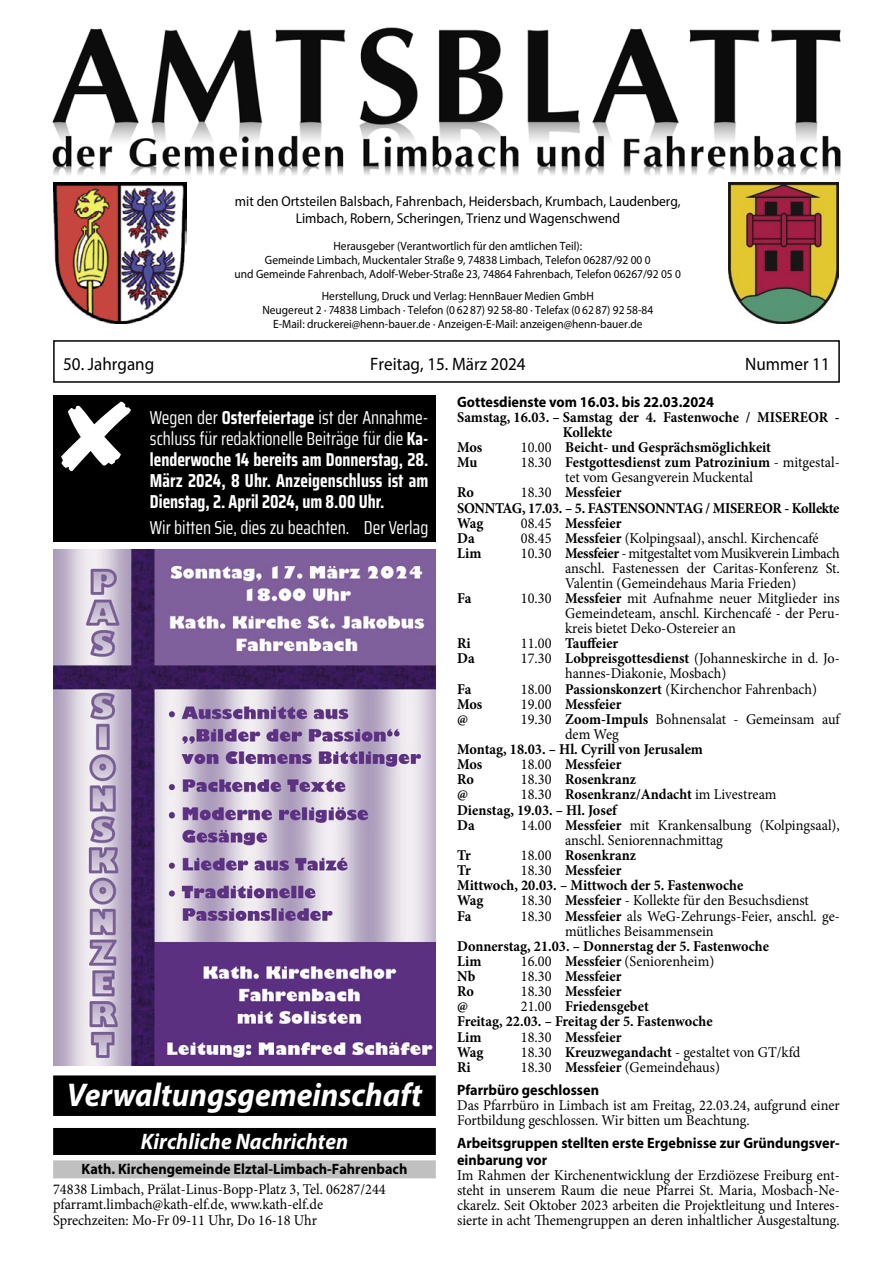
<style>
.page{position:relative;width:893px;height:1263px;background:#fff}
.page>*{position:absolute;margin:0;border:0;box-sizing:border-box;transform-origin:0 0}
.t1{font:italic 700 33px "Myriad Pro";color:#fff;scale:.95 1}
.t2{font:italic 700 22.5px "Myriad Pro";color:#fff;scale:.95 1}
.t3{font:700 18.75px/21px "Saira Condensed";letter-spacing:.005em;color:#fff;text-align:justify;scale:.95 1}
.t4{font:18.75px "Saira Condensed";color:#fff;scale:.95 1}
.t5{font:18px "Myriad Pro";color:#000;scale:.95 1}
.t6{font:15px/15px "Minion Pro";color:#000;scale:.95 1}
.t7{font:700 15px/15.1px "Minion Pro";letter-spacing:-.005em;color:#000;scale:.95 1}
.t8{font:700 15px/16.5px "Myriad Pro";color:#000;scale:.95 1}
.t9{font:14.25px/17px "Myriad Pro";color:#000;text-align:center;scale:.95 1}
.t10{font:12px/14px "Myriad Pro";color:#000;text-align:center;scale:.95 1}
.s1{font-weight:400}
.s2{font-weight:700}
</style>
<div class="page">
<img style="left:52px;top:27px;width:789px;height:156px">
<div style="left:53px;top:340px;width:787px;height:43px;border:2px solid #000"></div>
<img style="left:54px;top:183px;width:132px;height:140px">
<img style="left:728px;top:183px;width:110px;height:140px">
<div style="left:53px;top:1075px;width:383px;height:41px;background:#000"></div>
<div style="left:53px;top:1128px;width:383px;height:27px;background:#000"></div>
<div style="left:53px;top:1160px;width:383px;height:18px;background:#c0c0c0"></div>
<div style="left:53px;top:395px;width:383px;height:147px;background:#000"></div>
<svg style="left:61px;top:401px;width:70px;height:70px"></svg>
<img style="left:53px;top:550px;width:383px;height:516px">
<p class="t9" style="left:235px;top:193px;width:471px">mit den Ortsteilen Balsbach, Fahrenbach, Heidersbach, Krumbach, Laudenberg,<br>Limbach, Robern, Scheringen, Trienz und Wagenschwend</p>
<p class="t10" style="left:235px;top:239px;width:471px">Herausgeber (Verantwortlich für den amtlichen Teil):<br>Gemeinde Limbach, Muckentaler Straße 9, 74838 Limbach, Telefon 06287/92 00 0<br>und Gemeinde Fahrenbach, Adolf-Weber-Straße 23, 74864 Fahrenbach, Telefon 06267/92 05 0</p>
<p class="t10" style="left:262px;top:289px;width:413px">Herstellung, Druck und Verlag: HennBauer Medien GmbH<br>Neugereut 2 · 74838 Limbach · Telefon (0 62 87) 92 58-80 · Telefax (0 62 87) 92 58-84<br>E-Mail: druckerei@henn-bauer.de · Anzeigen-E-Mail: anzeigen@henn-bauer.de</p>
<p class="t5" style="left:63px;top:353px;width:98px">50. Jahrgang</p>
<p class="t5" style="left:370px;top:353px;width:165px">Freitag, 15. März 2024</p>
<p class="t5" style="left:745px;top:353px;width:90px">Nummer 11</p>
<p class="t3" style="left:150px;top:407px;width:295px"><span class="s1">Wegen der</span> Osterfeiertage <span class="s1">ist der Annahme&shy;schluss für redaktionelle Beiträge für die</span> Ka&shy;lenderwoche 14 bereits am Donnerstag, 28.<br>März 2024, 8 Uhr. Anzeigenschluss ist am Dienstag, 2. April 2024, um 8.00 Uhr.</p>
<p class="t4" style="left:150px;top:514px;width:295px">Wir bitten Sie, dies zu beachten. Der Verlag</p>
<h1 class="t1" style="left:67px;top:1073px;width:375px">Verwaltungsgemeinschaft</h1>
<h2 class="t2" style="left:141px;top:1126px;width:220px">Kirchliche Nachrichten</h2>
<p class="t8" style="left:82px;top:1160px;width:344px">Kath. Kirchengemeinde Elztal-Limbach-Fahrenbach</p>
<p class="t6" style="left:53px;top:1181px;width:352px;line-height:15.6px">74838 Limbach, Prälat-Linus-Bopp-Platz 3, Tel. 06287/244 pfarramt.limbach@kath-elf.de, www.kath-elf.de<br>Sprechzeiten: Mo-Fr 09-11 Uhr, Do 16-18 Uhr</p>
<p class="t8" style="left:457px;top:393px;width:272px">Gottesdienste vom 16.03. bis 22.03.2024</p>
<p class="t7" style="left:457px;top:409px;width:404px">Samstag, 16.03. – Samstag der 4. Fastenwoche / MISEREOR -</p>
<p class="t7" style="left:563px;top:424px;width:54px">Kollekte</p>
<p class="t7" style="left:457px;top:439px;width:28px">Mos</p>
<p class="t7" style="left:521px;top:439px;width:265px"><span class="s1">10.00</span> Beicht- und Gesprächsmöglichkeit</p>
<p class="t7" style="left:457px;top:455px;width:23px">Mu</p>
<p class="t6" style="left:565px;top:455px;width:291px;text-indent:-44px">18.30 <span class="s2">Festgottesdienst zum Patrozinium</span> - mitgestal&shy;tet vom Gesangverein Muckental</p>
<p class="t7" style="left:457px;top:485px;width:19px">Ro</p>
<p class="t7" style="left:457px;top:485px;width:404px;text-indent:64px"><span class="s1">18.30</span> Messfeier<br>SONNTAG, 17.03. – 5. FASTENSONNTAG / MISEREOR - Kollekte<br>Wag</p>
<p class="t7" style="left:521px;top:515px;width:107px"><span class="s1">08.45</span> Messfeier</p>
<p class="t7" style="left:457px;top:530px;width:20px">Da</p>
<p class="t6" style="left:521px;top:531px;width:315px">08.45 <span class="s2">Messfeier</span> (Kolpingsaal), anschl. Kirchencafé</p>
<p class="t7" style="left:457px;top:545px;width:27px">Lim</p>
<p class="t6" style="left:565px;top:546px;width:291px;text-align:justify;text-indent:-44px">10.30 <span class="s2">Messfeier</span> - mitgestaltet vom Musikverein Limbach anschl. Fastenessen der Caritas-Konferenz St.<br>Valentin (Gemeindehaus Maria Frieden)</p>
<p class="t7" style="left:457px;top:590px;width:17px">Fa</p>
<p class="t6" style="left:565px;top:591px;width:291px;text-align:justify;text-indent:-44px">10.30 <span class="s2">Messfeier</span> mit Aufnahme neuer Mitglieder ins Gemeindeteam, anschl. Kirchencafé - der Peru&shy;kreis bietet Deko-Ostereier an</p>
<p class="t7" style="left:457px;top:636px;width:16px">Ri</p>
<p class="t7" style="left:521px;top:636px;width:104px"><span class="s1">11.00</span> Tauffeier</p>
<p class="t7" style="left:457px;top:651px;width:20px">Da</p>
<p class="t6" style="left:565px;top:651px;width:291px;text-indent:-44px">17.30 <span class="s2">Lobpreisgottesdienst</span> (Johanneskirche in d. Jo&shy;hannes-Diakonie, Mosbach)</p>
<p class="t7" style="left:457px;top:681px;width:17px">Fa</p>
<p class="t6" style="left:521px;top:681px;width:313px">18.00 <span class="s2">Passionskonzert</span> (Kirchenchor Fahrenbach)</p>
<p class="t7" style="left:457px;top:696px;width:28px">Mos</p>
<p class="t7" style="left:521px;top:696px;width:107px"><span class="s1">19.00</span> Messfeier</p>
<p class="t7" style="left:457px;top:711px;width:13px">@</p>
<p class="t6" style="left:565px;top:712px;width:291px;text-indent:-44px">19.30 <span class="s2">Zoom-Impuls</span> Bohnensalat - Gemeinsam auf dem Weg</p>
<p class="t7" style="left:457px;top:741px;width:260px">Montag, 18.03. – Hl. Cyrill von Jerusalem<br>Mos</p>
<p class="t7" style="left:521px;top:757px;width:107px"><span class="s1">18.00</span> Messfeier</p>
<p class="t7" style="left:457px;top:772px;width:19px">Ro</p>
<p class="t7" style="left:521px;top:772px;width:123px"><span class="s1">18.30</span> Rosenkranz</p>
<p class="t7" style="left:457px;top:787px;width:13px">@</p>
<p class="t7" style="left:457px;top:787px;width:338px;text-indent:64px"><span class="s1">18.30</span> Rosenkranz/Andacht <span class="s1">im Livestream<br></span>Dienstag, 19.03. – Hl. Josef<br>Da</p>
<p class="t6" style="left:565px;top:817px;width:291px;text-indent:-44px">14.00 <span class="s2">Messfeier</span> mit Krankensalbung (Kolpingsaal), anschl. Seniorennachmittag</p>
<p class="t7" style="left:457px;top:847px;width:16px">Tr</p>
<p class="t7" style="left:521px;top:847px;width:123px"><span class="s1">18.00</span> Rosenkranz</p>
<p class="t7" style="left:457px;top:862px;width:16px">Tr</p>
<p class="t7" style="left:457px;top:862px;width:303px;text-indent:64px"><span class="s1">18.30</span> Messfeier<br>Mittwoch, 20.03. – Mittwoch der 5. Fastenwoche<br>Wag</p>
<p class="t6" style="left:521px;top:893px;width:305px">18.30 <span class="s2">Messfeier</span> - Kollekte für den Besuchsdienst</p>
<p class="t7" style="left:457px;top:908px;width:17px">Fa</p>
<p class="t6" style="left:565px;top:908px;width:291px;text-indent:-44px">18.30 <span class="s2">Messfeier</span> als WeG-Zehrungs-Feier, anschl. ge&shy;mütliches Beisammensein</p>
<p class="t7" style="left:457px;top:938px;width:330px">Donnerstag, 21.03. – Donnerstag der 5. Fastenwoche<br>Lim</p>
<p class="t6" style="left:521px;top:954px;width:205px">16.00 <span class="s2">Messfeier</span> (Seniorenheim)</p>
<p class="t7" style="left:457px;top:968px;width:21px">Nb</p>
<p class="t7" style="left:521px;top:968px;width:107px"><span class="s1">18.30</span> Messfeier</p>
<p class="t7" style="left:457px;top:983px;width:19px">Ro</p>
<p class="t7" style="left:521px;top:983px;width:107px"><span class="s1">18.30</span> Messfeier</p>
<p class="t7" style="left:457px;top:999px;width:13px">@</p>
<p class="t7" style="left:457px;top:999px;width:270px;text-indent:64px"><span class="s1">21.00</span> Friedensgebet<br>Freitag, 22.03. – Freitag der 5. Fastenwoche<br>Lim</p>
<p class="t7" style="left:521px;top:1029px;width:107px"><span class="s1">18.30</span> Messfeier</p>
<p class="t7" style="left:457px;top:1044px;width:29px">Wag</p>
<p class="t6" style="left:521px;top:1044px;width:296px">18.30 <span class="s2">Kreuzwegandacht</span> - gestaltet von GT/kfd</p>
<p class="t7" style="left:457px;top:1059px;width:16px">Ri</p>
<p class="t6" style="left:521px;top:1060px;width:211px">18.30 <span class="s2">Messfeier</span> (Gemeindehaus)</p>
<p class="t8" style="left:457px;top:1081px;width:151px">Pfarrbüro geschlossen</p>
<p class="t6" style="left:457px;top:1098px;width:404px">Das Pfarrbüro in Limbach ist am Freitag, 22.03.24, aufgrund einer<br>Fortbildung geschlossen. Wir bitten um Beachtung.</p>
<p class="t8" style="left:457px;top:1134px;width:404px">Arbeitsgruppen stellten erste Ergebnisse zur Gründungsver&shy;einbarung vor</p>
<p class="t6" style="left:457px;top:1167px;width:404px;text-align:justify">Im Rahmen der Kirchenentwicklung der Erzdiözese Freiburg ent&shy;steht in unserem Raum die neue Pfarrei St. Maria, Mosbach-Ne&shy;ckarelz. Seit Oktober 2023 arbeiten die Projektleitung und Interes&shy;sierte in acht Themengruppen an deren inhaltlicher Ausgestaltung.</p>
</div>
